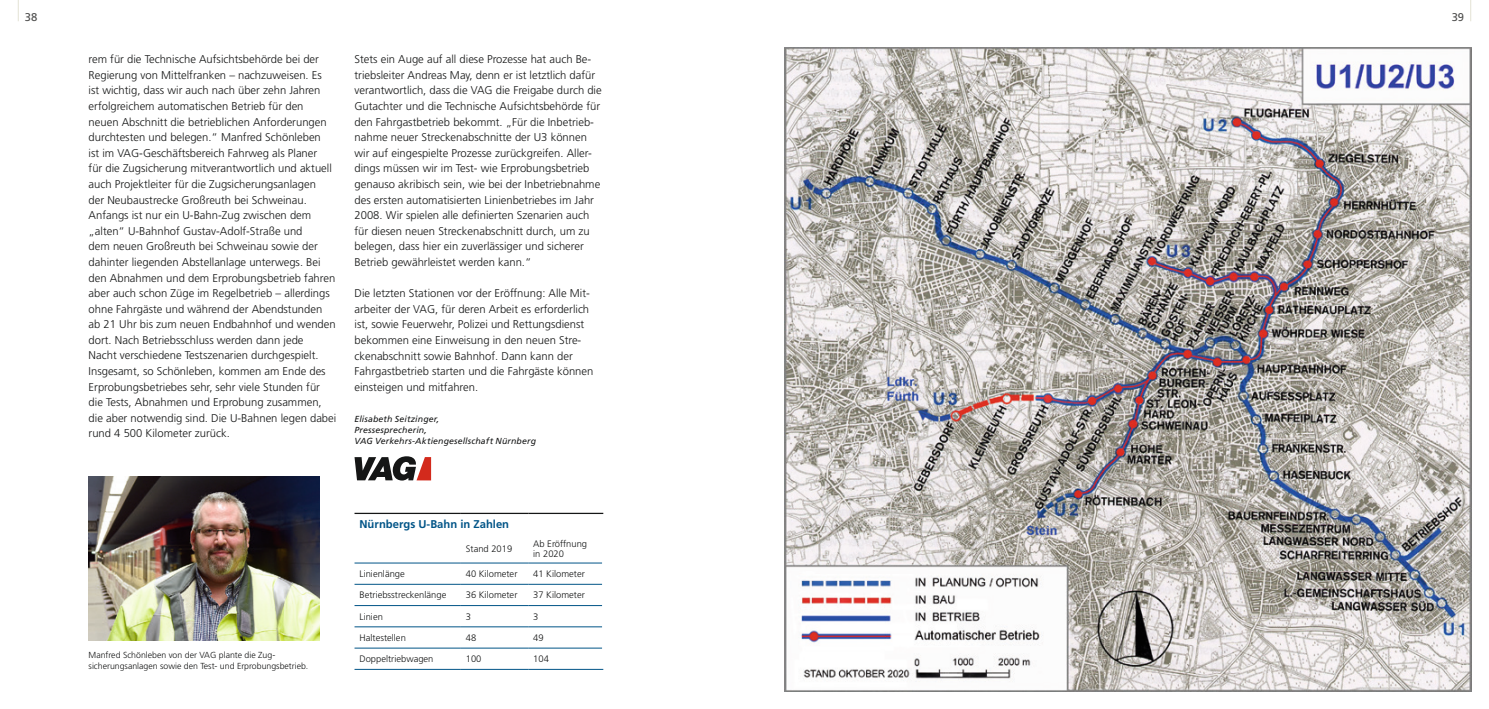
<style>
.page{position:relative;width:1489px;height:709px;background:#fff}
.page>*{position:absolute;margin:0;border:0;box-sizing:border-box;transform-origin:0 0}
.t1{font:300 11.25px/15.6px "Frutiger LT Std";color:#151616}
.t2{font:700 11.25px "Frutiger LT Std";color:#005487}
.t3{font:11.25px "Frutiger LT Std";color:#4e4e4d}
.t4{font:300 9.38px/10px "Frutiger LT Std";color:#151616}
.t5{font:300 8.75px/11.2px "Frutiger LT Std";color:#151616}
.t6{font:italic 8.75px/11.2px "Frutiger LT Std";letter-spacing:.02em;color:#151616}
</style>
<div class="page">
<svg style="left:18px;top:0;width:1px;height:21px"></svg>
<hr style="left:354px;top:563px;width:107px;height:1px;background:#005487">
<hr style="left:461px;top:563px;width:67px;height:1px;background:#005487">
<hr style="left:528px;top:563px;width:74px;height:1px;background:#005487">
<hr style="left:354px;top:584px;width:107px;height:1px;background:#005487">
<hr style="left:461px;top:584px;width:67px;height:1px;background:#005487">
<hr style="left:528px;top:584px;width:74px;height:1px;background:#005487">
<hr style="left:354px;top:605px;width:107px;height:1px;background:#005487">
<hr style="left:461px;top:605px;width:67px;height:1px;background:#005487">
<hr style="left:528px;top:605px;width:74px;height:1px;background:#005487">
<hr style="left:354px;top:626px;width:107px;height:1px;background:#005487">
<hr style="left:461px;top:626px;width:67px;height:1px;background:#005487">
<hr style="left:528px;top:626px;width:74px;height:1px;background:#005487">
<hr style="left:354px;top:648px;width:107px;height:1px;background:#005487">
<hr style="left:461px;top:648px;width:67px;height:1px;background:#005487">
<hr style="left:528px;top:648px;width:74px;height:1px;background:#005487">
<hr style="left:354px;top:669px;width:107px;height:1px;background:#005487">
<hr style="left:461px;top:669px;width:67px;height:1px;background:#005487">
<hr style="left:528px;top:669px;width:75px;height:1px;background:#005487">
<hr style="left:354px;top:513px;width:107px;height:1px;background:#151616">
<hr style="left:461px;top:513px;width:67px;height:1px;background:#151616">
<hr style="left:528px;top:513px;width:75px;height:1px;background:#151616">
<img style="left:784px;top:47px;width:686px;height:644px">
<svg style="left:354px;top:456px;width:77px;height:25px"></svg>
<img style="left:89px;top:476px;width:230px;height:164px">
<p class="t3" style="left:25px;top:11px;width:14px">38</p>
<p class="t3" style="left:1451px;top:11px;width:14px">39</p>
<p class="t1" style="left:89px;top:52px;width:249px">rem für die Technische Aufsichtsbehörde bei der Regierung von Mittelfranken – nachzuweisen. Es<br>ist wichtig, dass wir auch nach über zehn Jahren erfolgreichem automatischen Betrieb für den neuen Abschnitt die betrieblichen Anforderungen durchtesten und belegen.“ Manfred Schönleben<br>ist im VAG-Geschäftsbereich Fahrweg als Planer<br>für die Zugsicherung mitverantwortlich und aktuell auch Projektleiter für die Zugsicherungsanlagen<br>der Neubaustrecke Großreuth bei Schweinau.<br>Anfangs ist nur ein U-Bahn-Zug zwischen dem „alten“ U-Bahnhof Gustav-Adolf-Straße und<br>dem neuen Großreuth bei Schweinau sowie der dahinter liegenden Abstellanlage unterwegs. Bei den Abnahmen und dem Erprobungsbetrieb fahren aber auch schon Züge im Regelbetrieb – allerdings ohne Fahrgäste und während der Abendstunden ab 21 Uhr bis zum neuen Endbahnhof und wenden dort. Nach Betriebsschluss werden dann jede<br>Nacht verschiedene Testszenarien durchgespielt.<br>Insgesamt, so Schönleben, kommen am Ende des Erprobungsbetriebes sehr, sehr viele Stunden für die Tests, Abnahmen und Erprobung zusammen, die aber notwendig sind. Die U-Bahnen legen dabei rund 4 500 Kilometer zurück.</p>
<p class="t1" style="left:354px;top:52px;width:249px">Stets ein Auge auf all diese Prozesse hat auch Be&shy;triebsleiter Andreas May, denn er ist letztlich dafür verantwortlich, dass die VAG die Freigabe durch die Gutachter und die Technische Aufsichtsbehörde für den Fahrgastbetrieb bekommt. „Für die Inbetrieb&shy;nahme neuer Streckenabschnitte der U3 können wir auf eingespielte Prozesse zurückgreifen. Aller&shy;dings müssen wir im Test- wie Erprobungsbetrieb genauso akribisch sein, wie bei der Inbetriebnahme des ersten automatisierten Linienbetriebes im Jahr 2008. Wir spielen alle definierten Szenarien auch für diesen neuen Streckenabschnitt durch, um zu belegen, dass hier ein zuverlässiger und sicherer Betrieb gewährleistet werden kann.“</p>
<p class="t1" style="left:354px;top:285px;width:240px">Die letzten Stationen vor der Eröffnung: Alle Mit&shy;arbeiter der VAG, für deren Arbeit es erforderlich ist, sowie Feuerwehr, Polizei und Rettungsdienst bekommen eine Einweisung in den neuen Stre&shy;ckenabschnitt sowie Bahnhof. Dann kann der Fahrgastbetrieb starten und die Fahrgäste können einsteigen und mitfahren.</p>
<p class="t6" style="left:354px;top:413px;width:183px">Elisabeth Seitzinger,<br>Pressesprecherin,<br>VAG Verkehrs-Aktiengesellschaft Nürnberg</p>
<p class="t5" style="left:89px;top:649px;width:221px">Manfred Schönleben von der VAG plante die Zug&shy;sicherungsanlagen sowie den Test- und Erprobungsbetrieb.</p>
<p class="t2" style="left:359px;top:517px;width:151px">Nürnbergs U-Bahn in Zahlen</p>
<p class="t4" style="left:466px;top:544px;width:48px">Stand 2019</p>
<p class="t4" style="left:533px;top:539px;width:55px">Ab Eröffnung in 2020</p>
<p class="t4" style="left:359px;top:569px;width:47px">Linienlänge</p>
<p class="t4" style="left:466px;top:569px;width:53px">40 Kilometer</p>
<p class="t4" style="left:533px;top:569px;width:53px">41 Kilometer</p>
<p class="t4" style="left:359px;top:590px;width:88px">Betriebsstreckenlänge</p>
<p class="t4" style="left:466px;top:590px;width:53px">36 Kilometer</p>
<p class="t4" style="left:533px;top:590px;width:53px">37 Kilometer</p>
<p class="t4" style="left:359px;top:611px;width:25px">Linien</p>
<p class="t4" style="left:466px;top:611px;width:7px">3</p>
<p class="t4" style="left:533px;top:611px;width:7px">3</p>
<p class="t4" style="left:359px;top:633px;width:48px">Haltestellen</p>
<p class="t4" style="left:466px;top:633px;width:12px">48</p>
<p class="t4" style="left:533px;top:633px;width:12px">49</p>
<p class="t4" style="left:359px;top:654px;width:75px">Doppeltriebwagen</p>
<p class="t4" style="left:466px;top:654px;width:17px">100</p>
<p class="t4" style="left:533px;top:654px;width:17px">104</p>
</div>
